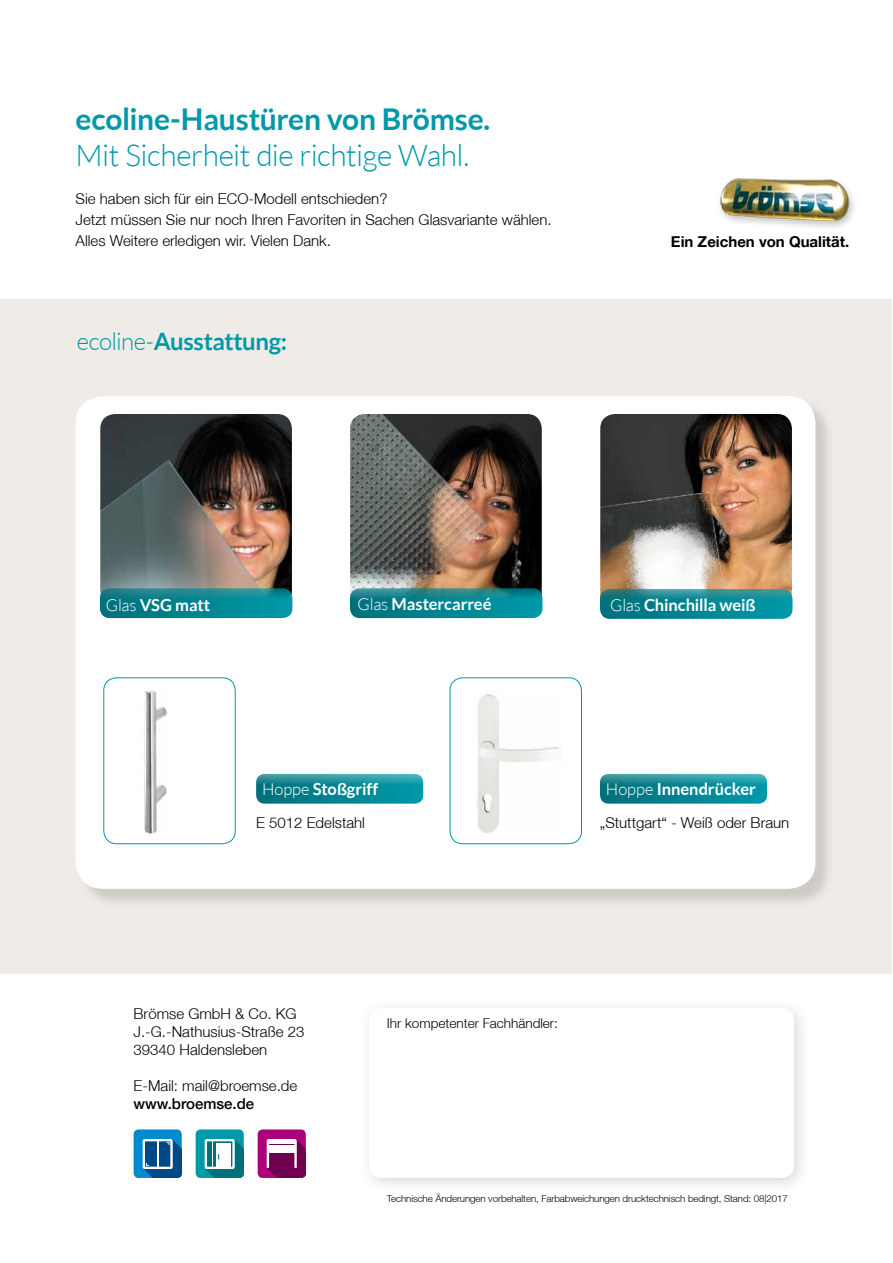
<style>
.page{position:relative;width:893px;height:1263px;background:#fff}
.page>*{position:absolute;margin:0;border:0;box-sizing:border-box;transform-origin:0 0}
.t1{font:300 30px "Lato";letter-spacing:-.02em;color:#0099a9}
.t2{font:700 30px "Lato";letter-spacing:-.01em;color:#0099a9}
.t3{font:700 24px "Lato";letter-spacing:-.02em;color:#0099a9}
.t4{font:700 16.5px "Lato";letter-spacing:-.005em;color:#fff}
.t5{font:300 15px/21px "Helvetica Neue LT";color:#000}
.t6{font:700 15px "Helvetica Neue";color:#000}
.t7{font:500 15px "Helvetica Neue LT";color:#000}
.t8{font:300 13.5px "Helvetica Neue LT";color:#000}
.t9{font:300 9.75px "Helvetica Neue LT";letter-spacing:-.01em;color:#000}
.s1{font-weight:300}
</style>
<div class="page">
<div style="left:0;top:300px;width:892px;height:674px;background:#efece8"></div>
<div style="left:78px;top:398px;width:756px;height:510px;background:#c5c0ba;opacity:.75"></div>
<div style="left:76px;top:396px;width:739px;height:493px;background:#fff;border-radius:27px"></div>
<img style="left:477px;top:694px;width:84px;height:139px">
<div style="left:450px;top:678px;width:132px;height:166px;border:1px solid #0099a9;border-radius:13px"></div>
<img style="left:144px;top:690px;width:24px;height:143px">
<div style="left:104px;top:678px;width:131px;height:166px;border:1px solid #0099a9;border-radius:13px"></div>
<img style="left:100px;top:414px;width:192px;height:174px">
<svg style="left:100px;top:588px;width:192px;height:30px;background:#0c8591"></svg>
<svg style="left:600px;top:774px;width:167px;height:30px;background:#158e9a"></svg>
<svg style="left:256px;top:774px;width:167px;height:30px;background:#158e9a"></svg>
<img style="left:350px;top:414px;width:192px;height:174px">
<svg style="left:350px;top:588px;width:192px;height:30px;background:#0e858f"></svg>
<img style="left:600px;top:414px;width:192px;height:175px">
<svg style="left:600px;top:589px;width:192px;height:30px;background:#118992"></svg>
<div style="left:358px;top:996px;width:453px;height:199px;background:#000;opacity:.15"></div>
<div style="left:369px;top:1008px;width:425px;height:170px;background:#fff;border-radius:13px"></div>
<img style="left:719px;top:178px;width:135px;height:49px">
<div style="left:258px;top:1129px;width:48px;height:49px;background:#ad007c;border-radius:5px"></div>
<div style="left:269px;top:1141px;width:31px;height:30px;border:2px solid #6e004f"></div>
<div style="left:270px;top:1142px;width:31px;height:31px;border:2px solid #6e004f"></div>
<div style="left:271px;top:1143px;width:30px;height:30px;border:2px solid #6e004f"></div>
<div style="left:272px;top:1144px;width:30px;height:30px;border:2px solid #6e004f"></div>
<div style="left:273px;top:1145px;width:30px;height:30px;border:2px solid #6e004f"></div>
<div style="left:274px;top:1146px;width:30px;height:30px;border:2px solid #6e004f"></div>
<div style="left:275px;top:1147px;width:30px;height:30px;border:2px solid #6e004f"></div>
<div style="left:278px;top:1149px;width:27px;height:28px;background:#6e004f"></div>
<div style="left:276px;top:1148px;width:30px;height:30px;border:2px solid #6e004f"></div>
<svg style="left:266px;top:1139px;width:32px;height:31px"></svg>
<hr style="left:269px;top:1140px;width:26px;height:4px;background:#fff">
<hr style="left:269px;top:1147px;width:26px;height:2px;background:#fff">
<hr style="left:269px;top:1149px;width:26px;height:2px;background:#fff">
<hr style="left:269px;top:1151px;width:26px;height:2px;background:#fff">
<div style="left:134px;top:1129px;width:48px;height:49px;background:#008bd0;border-radius:5px"></div>
<div style="left:144px;top:1140px;width:30px;height:30px;border:2px solid #004985"></div>
<div style="left:145px;top:1141px;width:30px;height:30px;border:2px solid #004985"></div>
<div style="left:146px;top:1142px;width:31px;height:31px;border:2px solid #004985"></div>
<div style="left:147px;top:1143px;width:30px;height:30px;border:2px solid #004985"></div>
<div style="left:147px;top:1144px;width:31px;height:30px;border:2px solid #004985"></div>
<div style="left:148px;top:1144px;width:30px;height:30px;border:2px solid #004985"></div>
<div style="left:149px;top:1145px;width:30px;height:30px;border:2px solid #004985"></div>
<div style="left:150px;top:1146px;width:30px;height:30px;border:2px solid #004985"></div>
<div style="left:151px;top:1147px;width:30px;height:30px;border:2px solid #004985"></div>
<div style="left:153px;top:1149px;width:28px;height:28px;background:#004985"></div>
<div style="left:152px;top:1148px;width:30px;height:30px;border:2px solid #004985"></div>
<div style="left:143px;top:1139px;width:30px;height:30px;border:2px solid #fff"></div>
<svg style="left:157px;top:1139px;width:1px;height:29px"></svg>
<div style="left:196px;top:1129px;width:48px;height:49px;background:#0099a9;border-radius:5px"></div>
<div style="left:206px;top:1140px;width:30px;height:30px;border:2px solid #00707a"></div>
<div style="left:207px;top:1141px;width:30px;height:30px;border:2px solid #00707a"></div>
<div style="left:208px;top:1142px;width:31px;height:31px;border:2px solid #00707a"></div>
<div style="left:209px;top:1143px;width:30px;height:30px;border:2px solid #00707a"></div>
<div style="left:210px;top:1144px;width:30px;height:30px;border:2px solid #00707a"></div>
<div style="left:211px;top:1145px;width:30px;height:30px;border:2px solid #00707a"></div>
<div style="left:212px;top:1146px;width:30px;height:30px;border:2px solid #00707a"></div>
<div style="left:213px;top:1147px;width:30px;height:30px;border:2px solid #00707a"></div>
<div style="left:216px;top:1149px;width:27px;height:28px;background:#00707a"></div>
<div style="left:214px;top:1148px;width:30px;height:30px;border:2px solid #00707a"></div>
<div style="left:205px;top:1139px;width:30px;height:30px;border:2px solid #fff"></div>
<div style="left:216px;top:1143px;width:15px;height:26px;background:#fff"></div>
<svg style="left:212px;top:1140px;width:7px;height:28px"></svg>
<h1 class="t2" style="left:76px;top:102px;width:416px">ecoline-Haustüren von Brömse.</h1>
<h1 class="t1" style="left:76px;top:140px;width:395px">Mit Sicherheit die richtige Wahl.</h1>
<p class="t5" style="left:76px;top:188px;width:477px">Sie haben sich für ein ECO-Modell entschieden?<br>Jetzt müssen Sie nur noch Ihren Favoriten in Sachen Glasvariante wählen.<br>Alles Weitere erledigen wir. Vielen Dank.</p>
<h2 class="t3" style="left:77px;top:327px;width:212px"><span class="s1">ecoline-</span>Ausstattung:</h2>
<p class="t6" style="left:671px;top:232px;width:180px">Ein Zeichen von Qualität.</p>
<p class="t4" style="left:106px;top:595px;width:106px"><span class="s1">Glas</span> VSG matt</p>
<p class="t4" style="left:357px;top:594px;width:136px"><span class="s1">Glas</span> Mastercarreé</p>
<p class="t4" style="left:610px;top:595px;width:147px"><span class="s1">Glas</span> Chinchilla weiß</p>
<p class="t4" style="left:262px;top:780px;width:118px"><span class="s1">Hoppe</span> Stoßgriff</p>
<p class="t4" style="left:606px;top:780px;width:152px"><span class="s1">Hoppe</span> Innendrücker</p>
<p class="t5" style="left:256px;top:812px;width:110px">E 5012 Edelstahl</p>
<p class="t5" style="left:600px;top:812px;width:191px">„Stuttgart“ - Weiß oder Braun</p>
<p class="t5" style="left:134px;top:1004px;width:172px;line-height:18px">Brömse GmbH &amp; Co. KG<br>J.-G.-Nathusius-Straße 23<br>39340 Haldensleben</p>
<p class="t5" style="left:134px;top:1074px;width:165px">E-Mail: mail@broemse.de</p>
<p class="t7" style="left:134px;top:1094px;width:122px">www.broemse.de</p>
<p class="t8" style="left:387px;top:1015px;width:173px">Ihr kompetenter Fachhändler:</p>
<p class="t9" style="left:387px;top:1192px;width:402px">Technische Änderungen vorbehalten, Farbabweichungen drucktechnisch bedingt, Stand: 08|2017</p>
</div>
